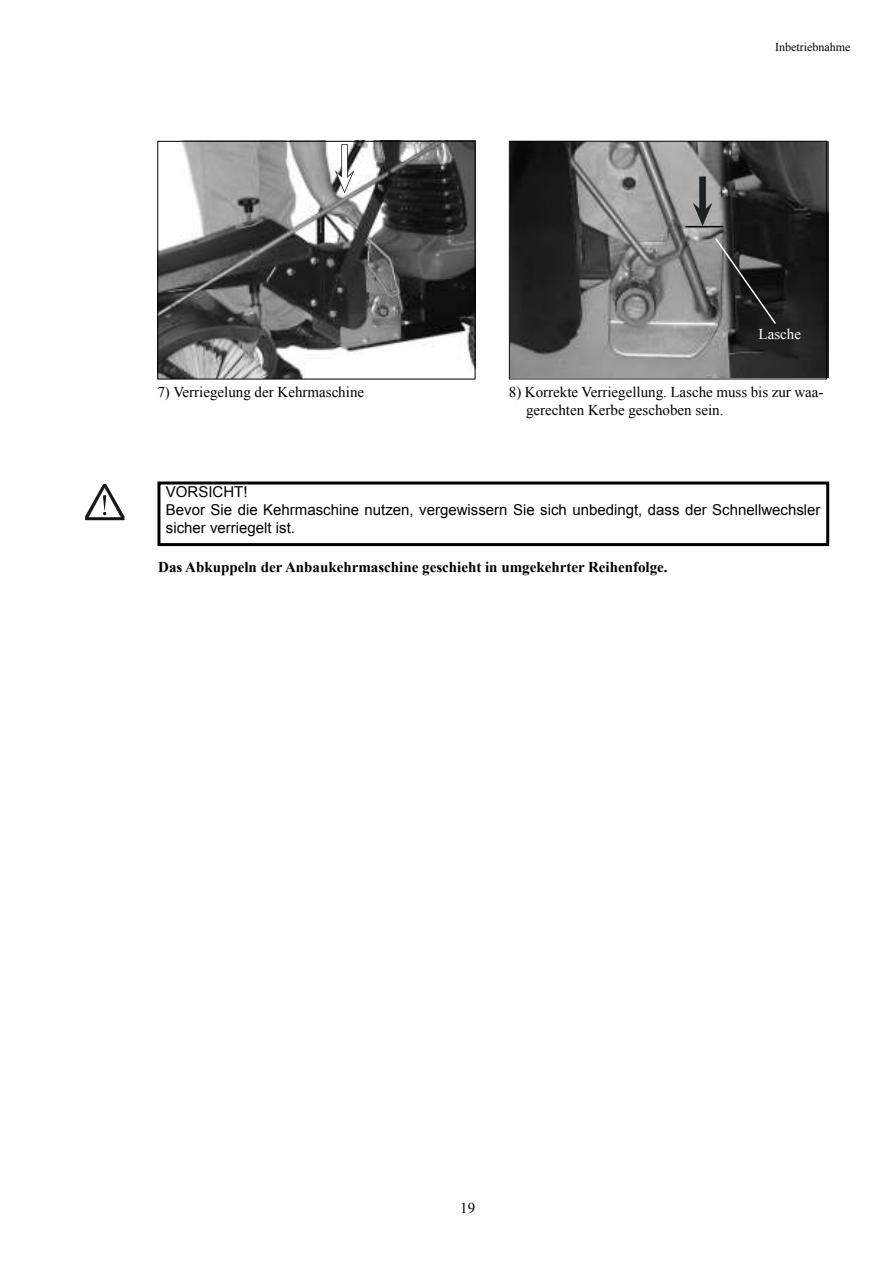
<style>
.page{position:relative;width:894px;height:1263px;background:#fff}
.page>*{position:absolute;margin:0;border:0;box-sizing:border-box;transform-origin:0 0}
.t1{font:15px/18px "Arial";color:#000}
.t2{font:15px/18px "Times New Roman";color:#000}
.t3{font:700 15px "Times New Roman";color:#000}
.t4{font:15px "Times New Roman";color:#fff}
.t5{font:12px "Times New Roman";color:#000}
</style>
<div class="page">
<img style="left:511px;top:141px;width:318px;height:236px">
<img style="left:157px;top:140px;width:318px;height:237px">
<div style="left:157px;top:141px;width:318px;height:238px;border:1px solid #000"></div>
<div style="left:509px;top:141px;width:318px;height:238px;border:1px solid #000"></div>
<svg style="left:714px;top:237px;width:63px;height:89px;background:#3d3d3d"></svg>
<div style="left:157px;top:482px;width:672px;height:64px;border:3px solid #000"></div>
<svg style="left:85px;top:484px;width:40px;height:36px"></svg>
<hr style="left:685px;top:226px;width:38px;height:1px;background:#000">
<svg style="left:693px;top:177px;width:19px;height:49px"></svg>
<svg style="left:335px;top:144px;width:19px;height:49px"></svg>
<p class="t5" style="left:775px;top:43px;width:77px">Inbetriebnahme</p>
<p class="t4" style="left:759px;top:328px;width:44px">Lasche</p>
<p class="t2" style="left:157px;top:385px;width:208px">7) Verriegelung der Kehrmaschine</p>
<p class="t2" style="left:526px;top:385px;width:299px;text-indent:-17px">8) Korrekte Verriegellung. Lasche muss bis zur waa&shy;gerechten Kerbe geschoben sein.</p>
<p class="t1" style="left:166px;top:485px;width:656px">VORSICHT!<br>Bevor Sie die Kehrmaschine nutzen, vergewissern Sie sich unbedingt, dass der Schnellwechsler sicher verriegelt ist.</p>
<p class="t3" style="left:158px;top:562px;width:511px">Das Abkuppeln der Anbaukehrmaschine geschieht in umgekehrter Reihenfolge.</p>
<p class="t2" style="left:460px;top:1200px;width:16px">19</p>
</div>
